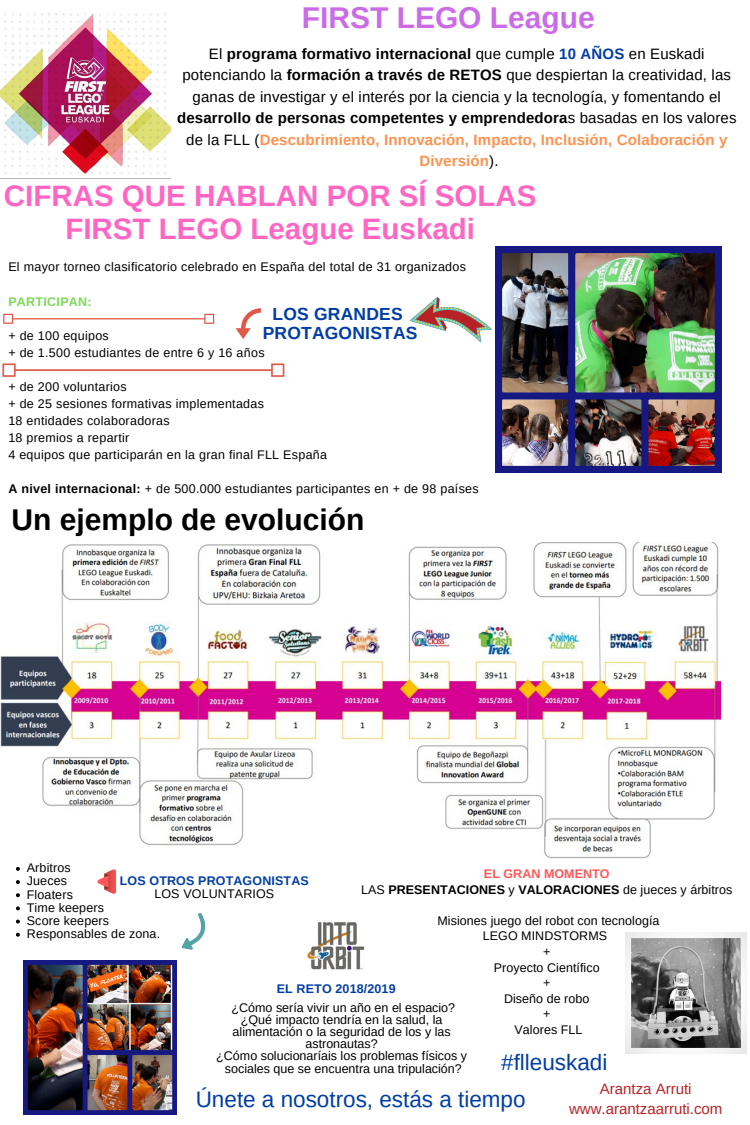
<style>
.page{position:relative;width:750px;height:1125px;background:#fff}
.page>*{position:absolute;margin:0;border:0;box-sizing:border-box;transform-origin:0 0}
.t1{font:700 30px "Arimo";color:#000}
.t2{font:700 30px "Arimo";color:#cb6ce6}
.t3{font:700 29.5px/33.2px "Arimo";color:#ff66c4;text-align:center}
.t4{font:22.5px "Arimo";color:#003da5}
.t5{font:700 17.5px/19px "Arimo";letter-spacing:.01em;color:#003da5;text-align:center}
.t6{font:15px/21.5px "Arimo";letter-spacing:.01em;color:#000;text-align:center}
.t7{font:15px/20.6px "Arimo";color:#b72227;text-align:center}
.t8{font:12.5px/15.6px "Arimo";letter-spacing:.01em;color:#000}
.t9{font:700 12.5px/15.6px "Arimo";letter-spacing:.005em;color:#000;text-align:center}
.t10{font:700 12.5px "Arimo";letter-spacing:.01em;color:#003da5}
.t11{font:700 12.5px "Arimo";letter-spacing:.025em;color:#7ed957}
.s1{font-weight:700}
.s2{font-weight:700;color:#003da5}
.s3{font-weight:700;color:#ff914d}
.s4{color:#ff5757}
.s5{font-weight:400}
</style>
<div class="page">
<img style="left:1px;top:13px;width:170px;height:166px">
<img style="left:496px;top:247px;width:226px;height:226px">
<img style="left:1px;top:543px;width:720px;height:316px">
<img style="left:23px;top:961px;width:154px;height:154px">
<svg style="left:16px;top:867px;width:4px;height:4px"></svg>
<svg style="left:16px;top:880px;width:4px;height:4px"></svg>
<svg style="left:16px;top:893px;width:4px;height:4px"></svg>
<svg style="left:16px;top:906px;width:4px;height:4px"></svg>
<svg style="left:16px;top:920px;width:4px;height:4px"></svg>
<svg style="left:16px;top:933px;width:4px;height:4px"></svg>
<img style="left:626px;top:933px;width:121px;height:121px">
<svg style="left:181px;top:913px;width:25px;height:37px"></svg>
<svg style="left:97px;top:869px;width:19px;height:25px"></svg>
<svg style="left:409px;top:297px;width:83px;height:46px"></svg>
<svg style="left:3px;top:314px;width:211px;height:10px"></svg>
<svg style="left:2px;top:363px;width:282px;height:14px"></svg>
<svg style="left:236px;top:308px;width:25px;height:31px"></svg>
<img style="left:307px;top:922px;width:58px;height:48px">
<h1 class="t2" style="left:302px;top:1px;width:295px">FIRST LEGO League</h1>
<p class="t6" style="left:177px;top:43px;width:561px">El <span class="s1">programa formativo internacional</span> que cumple <span class="s2">10 AÑOS</span> en Euskadi potenciando la <span class="s1">formación a través de RETOS</span> que despiertan la creatividad, las ganas de investigar y el interés por la ciencia y la tecnología, y fomentando el <span class="s1">desarrollo de personas competentes y emprendedora</span>s basadas en los valores de la FLL (<span class="s3">Descubrimiento, Innovación, Impacto, Inclusión, Colaboración y Diversión</span>).</p>
<h2 class="t3" style="left:4px;top:179px;width:534px">CIFRAS QUE HABLAN POR SÍ SOLAS<br>FIRST LEGO League Euskadi</h2>
<p class="t8" style="left:8px;top:259px;width:459px">El mayor torneo clasificatorio celebrado en España del total de 31 organizados</p>
<p class="t11" style="left:8px;top:294px;width:85px">PARTICIPAN:</p>
<p class="t8" style="left:8px;top:327px;width:258px;line-height:17.1px">+ de 100 equipos<br>+ de 1.500 estudiantes de entre 6 y 16 años</p>
<p class="t8" style="left:8px;top:378px;width:320px;line-height:17.1px">+ de 200 voluntarios<br>+ de 25 sesiones formativas implementadas<br>18 entidades colaboradoras<br>18 premios a repartir<br>4 equipos que participarán en la gran final FLL España</p>
<p class="t8" style="left:8px;top:481px;width:472px"><span class="s1">A nivel internacional:</span> + de 500.000 estudiantes participantes en + de 98 países</p>
<h1 class="t1" style="left:11px;top:502px;width:355px">Un ejemplo de evolución</h1>
<h3 class="t5" style="left:263px;top:304px;width:156px">LOS GRANDES<br>PROTAGONISTAS</h3>
<p class="t8" style="left:27px;top:861px;width:135px;line-height:13.1px">Arbitros<br>Jueces<br>Floaters<br>Time keepers<br>Score keepers<br>Responsables de zona.</p>
<p class="t9" style="left:361px;top:866px;width:373px"><span class="s4">EL GRAN MOMENTO<br></span><span class="s5">LAS</span> PRESENTACIONES <span class="s5">y</span> VALORACIONES <span class="s5">de jueces y árbitros</span></p>
<p class="t10" style="left:120px;top:873px;width:191px">LOS OTROS PROTAGONISTAS</p>
<p class="t8" style="left:154px;top:886px;width:121px">LOS VOLUNTARIOS</p>
<p class="t8" style="left:438px;top:913px;width:224px;text-align:center">Misiones juego del robot con tecnología<br>LEGO MINDSTORMS<br>+<br>Proyecto Científico<br>+<br>Diseño de robo<br>+<br>Valores FLL</p>
<p class="t10" style="left:277px;top:982px;width:120px">EL RETO 2018/2019</p>
<p class="t8" style="left:216px;top:1001px;width:252px;line-height:12.2px;text-align:center">¿Cómo sería vivir un año en el espacio? ¿Qué impacto tendría en la salud, la alimentación o la seguridad de los y las astronautas?<br>¿Cómo solucionaríais los problemas físicos y sociales que se encuentra una tripulación?</p>
<h3 class="t4" style="left:501px;top:1050px;width:108px">#flleuskadi</h3>
<h3 class="t4" style="left:196px;top:1087px;width:331px">Únete a nosotros, estás a tiempo</h3>
<p class="t7" style="left:569px;top:1078px;width:155px">Arantza Arruti www.arantzaarruti.com</p>
</div>
